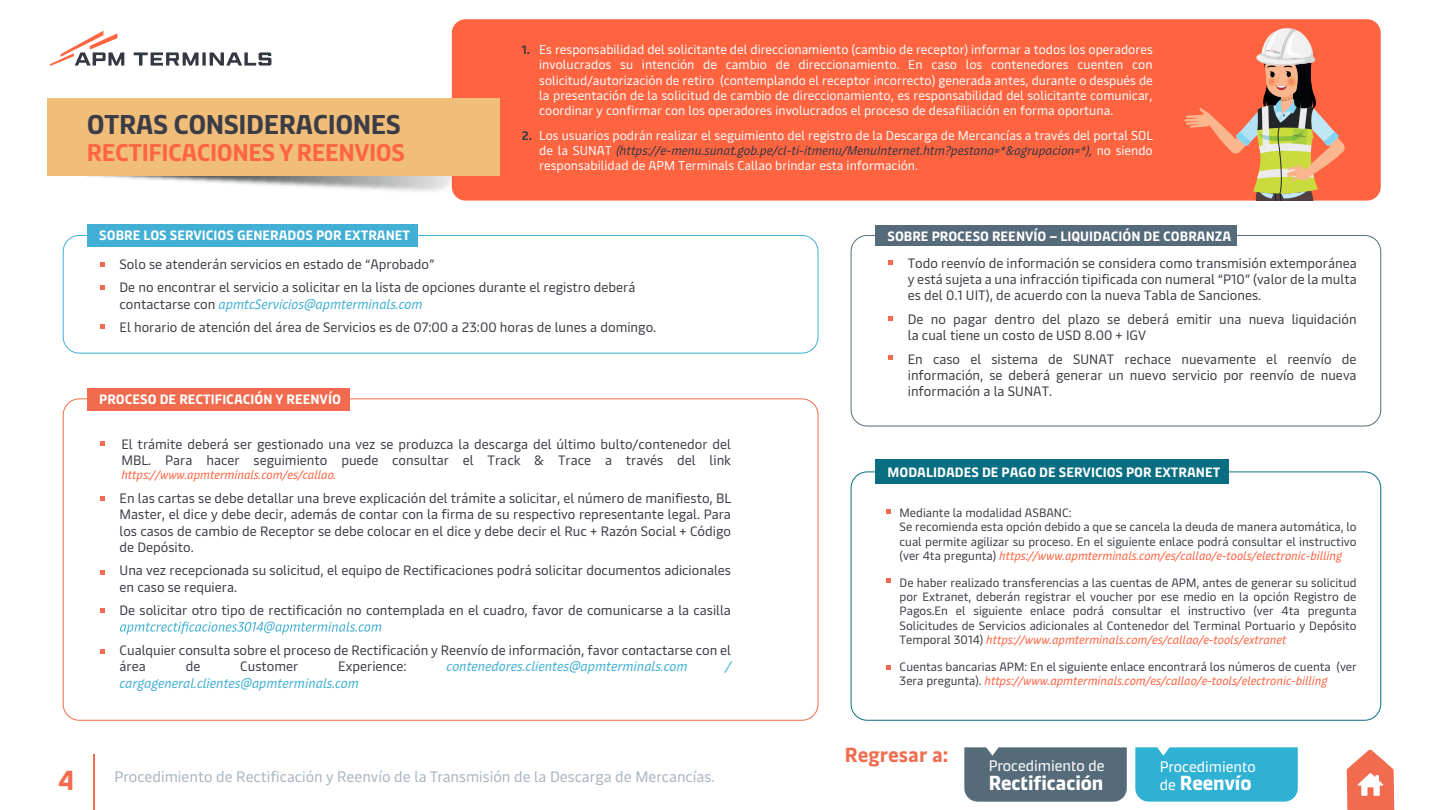
<style>
.page{position:relative;width:1440px;height:810px;background:#fff}
.page>*{position:absolute;margin:0;border:0;box-sizing:border-box;transform-origin:0 0}
.t1{font:700 27.22px "Maersk Headline Office";color:#f26b4e}
.t2{font:700 27px "Maersk Text Office";letter-spacing:-.02em;color:#3c3c46}
.t3{font:700 24px "Maersk Text Office";letter-spacing:-.02em;color:#ff6441}
.t4{font:700 20.4px "Maersk Text";color:#f26b4e}
.t5{font:700 20.17px "Maersk Headline Office";color:#fff}
.t6{font:15.15px "Maersk Headline Office";color:#fff}
.t7{font:15px "Maersk Text Office";color:#a8b5c2}
.t8{font:13.5px/16.2px "Maersk Text";color:#3c3c46}
.t9{font:700 13.5px "Maersk Text";color:#fff}
.t10{font:italic 13.5px "Maersk Text";color:#42b0d5}
.t11{font:12.75px/15.3px "Maersk Text";color:#fff;text-align:justify}
.t12{font:700 12.23px "Maersk Text";color:#3c3c46}
.t13{font:12px/14.5px "Maersk Text";color:#3c3c46}
.t14{font:italic 12px "Maersk Text";color:#ff6441}
.s1{font-style:italic;color:#343843}
.s2{font-style:italic;color:#42b0d5}
.s3{font-style:italic;color:#ff6441}
.s4{font-weight:400;font-size:15.15px}
</style>
<div class="page">
<div style="left:452px;top:19px;width:929px;height:182px;background:#ff6441;border-radius:14px"></div>
<div style="left:63px;top:235px;width:755px;height:118px;border:1px solid #42b0d5;border-radius:16px"></div>
<div style="left:964px;top:747px;width:163px;height:55px;background:#566b79"></div>
<div style="left:875px;top:459px;width:354px;height:25px;background:#0a6e82"></div>
<img style="left:88px;top:176px;width:392px;height:25px">
<div style="left:47px;top:99px;width:452px;height:77px;background:#f0be78"></div>
<svg style="left:50px;top:31px;width:221px;height:35px"></svg>
<div style="left:87px;top:225px;width:331px;height:22px;background:#42b0d5"></div>
<div style="left:87px;top:388px;width:263px;height:22px;background:#f26b4e"></div>
<svg style="left:120px;top:622px;width:261px;height:12px"></svg>
<svg style="left:1347px;top:750px;width:47px;height:60px"></svg>
<div style="left:1135px;top:747px;width:163px;height:55px;background:#2fb1d3"></div>
<svg style="left:100px;top:262px;width:5px;height:5px"></svg>
<svg style="left:100px;top:285px;width:5px;height:5px"></svg>
<svg style="left:100px;top:324px;width:5px;height:5px"></svg>
<svg style="left:100px;top:441px;width:5px;height:5px"></svg>
<svg style="left:100px;top:496px;width:5px;height:4px"></svg>
<svg style="left:100px;top:570px;width:5px;height:5px"></svg>
<svg style="left:100px;top:608px;width:5px;height:5px"></svg>
<svg style="left:100px;top:649px;width:5px;height:5px"></svg>
<div style="left:875px;top:225px;width:362px;height:21px;background:#566b79"></div>
<svg style="left:888px;top:260px;width:5px;height:5px"></svg>
<svg style="left:888px;top:316px;width:5px;height:4px"></svg>
<svg style="left:888px;top:355px;width:5px;height:5px"></svg>
<svg style="left:886px;top:509px;width:5px;height:5px"></svg>
<svg style="left:886px;top:579px;width:5px;height:4px"></svg>
<svg style="left:886px;top:665px;width:5px;height:5px"></svg>
<svg style="left:1184px;top:28px;width:161px;height:173px"></svg>
<hr style="left:93px;top:754px;width:2px;height:56px;background:#f26b4e">
<h2 class="t2" style="left:87px;top:102px;width:316px">OTRAS CONSIDERACIONES</h2>
<h3 class="t3" style="left:87px;top:133px;width:320px">RECTIFICACIONES Y REENVIOS</h3>
<p class="t12" style="left:522px;top:39px;width:10px">1.</p>
<p class="t12" style="left:522px;top:125px;width:12px">2.</p>
<p class="t11" style="left:539px;top:40px;width:615px">Es responsabilidad del solicitante del direccionamiento (cambio de receptor) informar a todos los operadores involucrados su intención de cambio de direccionamiento. En caso los contenedores cuenten con solicitud/autorización de retiro (contemplando el receptor incorrecto) generada antes, durante o después de la presentación de la solicitud de cambio de direccionamiento, es responsabilidad del solicitante comunicar, coordinar y confirmar con los operadores involucrados el proceso de desafiliación en forma oportuna.</p>
<p class="t11" style="left:539px;top:126px;width:615px">Los usuarios podrán realizar el seguimiento del registro de la Descarga de Mercancías a través del portal SOL de la SUNAT <span class="s1">(https://e-menu.sunat.gob.pe/cl-ti-itmenu/MenuInternet.htm?pestana=*&amp;agrupacion=*),</span> no siendo responsabilidad de APM Terminals Callao brindar esta información.</p>
<p class="t9" style="left:99px;top:224px;width:312px">SOBRE LOS SERVICIOS GENERADOS POR EXTRANET</p>
<p class="t8" style="left:120px;top:250px;width:518px;line-height:23.7px">Solo se atenderán servicios en estado de “Aprobado”<br>De no encontrar el servicio a solicitar en la lista de opciones durante el registro deberá</p>
<p class="t8" style="left:120px;top:290px;width:538px;line-height:23.7px">contactarse con <span class="s2">apmtcServicios@apmterminals.com<br></span>El horario de atención del área de Servicios es de 07:00 a 23:00 horas de lunes a domingo.</p>
<p class="t9" style="left:99px;top:388px;width:243px">PROCESO DE RECTIFICACIÓN Y REENVÍO</p>
<p class="t8" style="left:121px;top:434px;width:611px">El trámite deberá ser gestionado una vez se produzca la descarga del último bulto/contenedor del<br>MBL. Para hacer seguimiento puede consultar el Track &amp; Trace a través del link</p>
<p class="t14" style="left:121px;top:465px;width:216px">https://www.apmterminals.com/es/callao.</p>
<p class="t8" style="left:120px;top:488px;width:613px;text-align:justify">En las cartas se debe detallar una breve explicación del trámite a solicitar, el número de manifiesto, BL Master, el dice y debe decir, además de contar con la firma de su respectivo representante legal. Para los casos de cambio de Receptor se debe colocar en el dice y debe decir el Ruc + Razón Social + Código de Depósito.</p>
<p class="t8" style="left:120px;top:561px;width:613px">Una vez recepcionada su solicitud, el equipo de Rectificaciones podrá solicitar documentos adicionales en caso se requiera.</p>
<p class="t8" style="left:120px;top:601px;width:613px">De solicitar otro tipo de rectificación no contemplada en el cuadro, favor de comunicarse a la casilla</p>
<p class="t8" style="left:120px;top:641px;width:613px">Cualquier consulta sobre el proceso de Rectificación y Reenvío de información, favor contactarse con el área</p>
<p class="t8" style="left:186px;top:657px;width:16px">de</p>
<p class="t8" style="left:240px;top:657px;width:60px">Customer</p>
<p class="t8" style="left:338px;top:657px;width:70px">Experience:</p>
<p class="t10" style="left:447px;top:655px;width:243px">contenedores.clientes@apmterminals.com</p>
<p class="t10" style="left:726px;top:655px;width:7px">/</p>
<p class="t10" style="left:120px;top:671px;width:241px">cargageneral.clientes@apmterminals.com</p>
<h1 class="t1" style="left:58px;top:758px;width:18px">4</h1>
<p class="t7" style="left:114px;top:764px;width:602px">Procedimiento de Rectificación y Reenvío de la Transmisión de la Descarga de Mercancías.</p>
<p class="t9" style="left:888px;top:225px;width:345px">SOBRE PROCESO REENVÍO – LIQUIDACIÓN DE COBRANZA</p>
<p class="t8" style="left:908px;top:253px;width:450px;text-align:justify">Todo reenvío de información se considera como transmisión extemporánea y está sujeta a una infracción tipificada con numeral “P10” (valor de la multa es del 0.1 UIT), de acuerdo con la nueva Tabla de Sanciones.</p>
<p class="t8" style="left:908px;top:309px;width:450px">De no pagar dentro del plazo se deberá emitir una nueva liquidación la cual tiene un costo de USD 8.00 + IGV</p>
<p class="t8" style="left:908px;top:349px;width:450px;text-align:justify">En caso el sistema de SUNAT rechace nuevamente el reenvío de información, se deberá generar un nuevo servicio por reenvío de nueva información a la SUNAT.</p>
<p class="t9" style="left:888px;top:461px;width:334px">MODALIDADES DE PAGO DE SERVICIOS POR EXTRANET</p>
<p class="t13" style="left:900px;top:504px;width:459px">Mediante la modalidad ASBANC:<br>Se recomienda esta opción debido a que se cancela la deuda de manera automática, lo cual permite agilizar su proceso. En el siguiente enlace podrá consultar el instructivo (ver 4ta pregunta) <span class="s3">https://www.apmterminals.com/es/callao/e-tools/electronic-billing</span></p>
<p class="t13" style="left:900px;top:573px;width:459px;text-align:justify">De haber realizado transferencias a las cuentas de APM, antes de generar su solicitud por Extranet, deberán registrar el voucher por ese medio en la opción Registro de Pagos.En el siguiente enlace podrá consultar el instructivo (ver 4ta pregunta Solicitudes de Servicios adicionales al Contenedor del Terminal Portuario y Depósito Temporal 3014) <span class="s3">https://www.apmterminals.com/es/callao/e-tools/extranet</span></p>
<p class="t13" style="left:900px;top:658px;width:459px">Cuentas bancarias APM: En el siguiente enlace encontrará los números de cuenta (ver<br>3era pregunta). <span class="s3">https://www.apmterminals.com/es/callao/e-tools/electronic-billing</span></p>
<h3 class="t4" style="left:845px;top:738px;width:105px">Regresar a:</h3>
<p class="t6" style="left:989px;top:754px;width:117px">Procedimiento de</p>
<h3 class="t5" style="left:989px;top:767px;width:116px">Rectificación</h3>
<p class="t6" style="left:1160px;top:755px;width:98px">Procedimiento</p>
<h3 class="t5" style="left:1160px;top:767px;width:93px"><span class="s4">de</span> Reenvío</h3>
</div>
